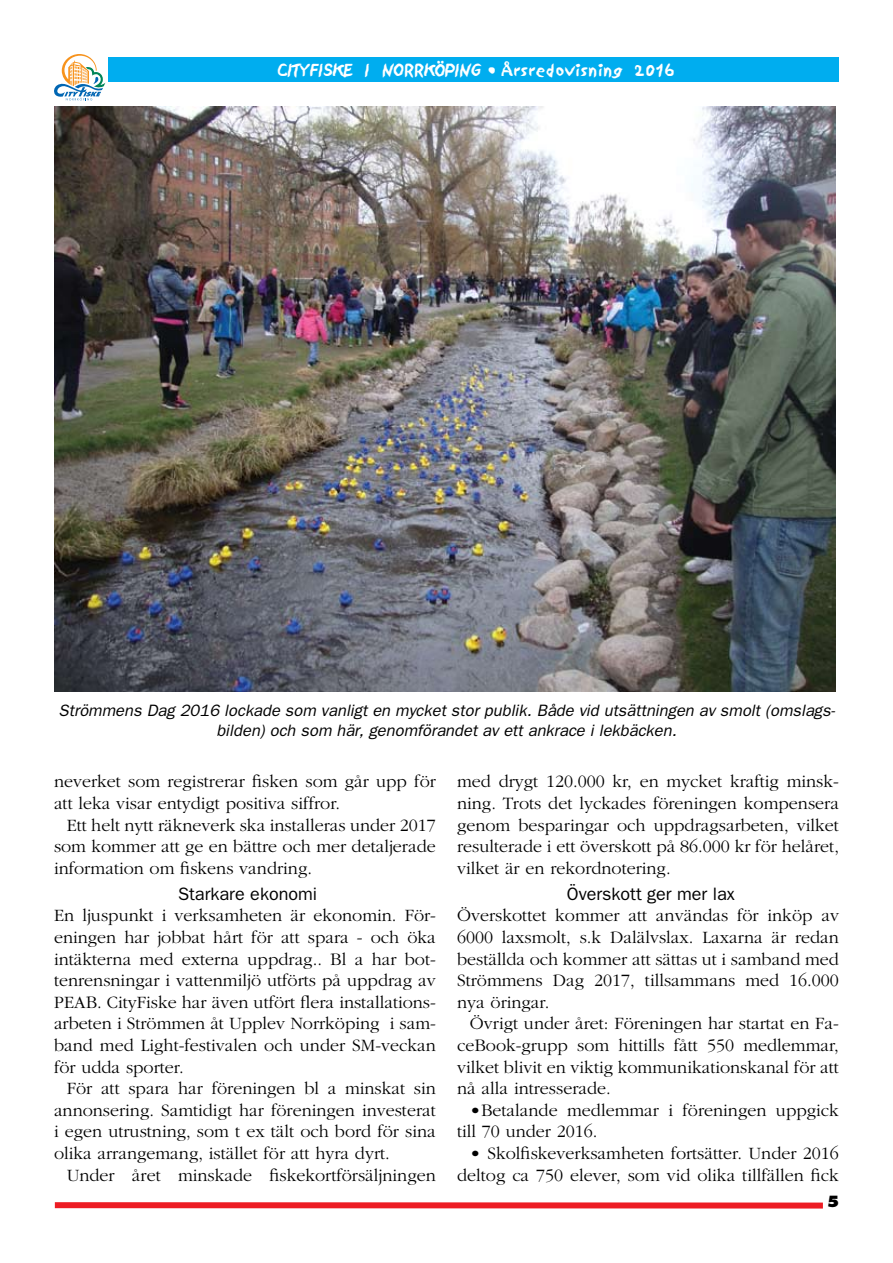
<style>
.page{position:relative;width:893px;height:1263px;background:#fff}
.page>*{position:absolute;margin:0;border:0;box-sizing:border-box;transform-origin:0 0}
.t1{font:300 18px/21.6px "Garamond";color:#000;text-align:justify}
.t2{font:18px "Franklin Gothic";color:#000}
.t3{font:italic 16.5px/19.8px "Franklin Gothic";color:#000;text-align:center}
.t4{font:15px "Sand";color:#fff}
.t5{font:800 15px "Futura";color:#000}
</style>
<div class="page">
<img style="left:54px;top:106px;width:782px;height:586px">
<div style="left:108px;top:57px;width:731px;height:25px;background:#00adef"></div>
<svg style="left:54px;top:54px;width:51px;height:46px"></svg>
<div style="left:55px;top:1202px;width:768px;height:6px;background:#ed1c24"></div>
<p class="t4" style="left:278px;top:62px;width:399px">CITYFISKE I NORRKÖPING • Årsredovisning 2016</p>
<p class="t3" style="left:59px;top:700px;width:778px">Strömmens Dag 2016 lockade som vanligt en mycket stor publik. Både vid utsättningen av smolt (omslags&shy;bilden) och som här, genomförandet av ett ankrace i lekbäcken.</p>
<p class="t1" style="left:54px;top:771px;width:383px">neverket som registrerar fisken som går upp för att leka visar entydigt positiva siffror.</p>
<p class="t1" style="left:54px;top:814px;width:383px;text-indent:13px">Ett helt nytt räkneverk ska installeras under 2017 som kommer att ge en bättre och mer detaljerade information om fiskens vandring.</p>
<p class="t2" style="left:178px;top:883px;width:141px">Starkare ekonomi</p>
<p class="t1" style="left:54px;top:905px;width:383px">En ljuspunkt i verksamheten är ekonomin. För&shy;eningen har jobbat hårt för att spara - och öka intäkterna med externa uppdrag.. Bl a har bot&shy;tenrensningar i vattenmiljö utförts på uppdrag av PEAB. CityFiske har även utfört flera installations&shy;arbeten i Strömmen åt Upplev Norrköping i sam&shy;band med Light-festivalen och under SM-veckan för udda sporter.</p>
<p class="t1" style="left:54px;top:1078px;width:383px;text-indent:13px">För att spara har föreningen bl a minskat sin annonsering. Samtidigt har föreningen investerat i egen utrustning, som t ex tält och bord för sina olika arrangemang, istället för att hyra dyrt.</p>
<p class="t1" style="left:67px;top:1164px;width:371px">Under året minskade fiskekortförsäljningen</p>
<p class="t1" style="left:457px;top:771px;width:383px">med drygt 120.000 kr, en mycket kraftig minsk&shy;ning. Trots det lyckades föreningen kompensera genom besparingar och uppdragsarbeten, vilket resulterade i ett överskott på 86.000 kr för helåret, vilket är en rekordnotering.</p>
<p class="t2" style="left:567px;top:883px;width:169px">Överskott ger mer lax</p>
<p class="t1" style="left:457px;top:905px;width:383px">Överskottet kommer att användas för inköp av 6000 laxsmolt, s.k Dalälvslax. Laxarna är redan beställda och kommer att sättas ut i samband med Strömmens Dag 2017, tillsammans med 16.000 nya öringar.</p>
<p class="t1" style="left:457px;top:1013px;width:383px;text-indent:13px">Övrigt under året: Föreningen har startat en Fa&shy;ceBook-grupp som hittills fått 550 medlemmar, vilket blivit en viktig kommunikationskanal för att nå alla intresserade.</p>
<p class="t1" style="left:457px;top:1099px;width:383px;text-indent:13px">•Betalande medlemmar i föreningen uppgick till 70 under 2016.</p>
<p class="t1" style="left:457px;top:1143px;width:383px;text-align:right">• Skolfiskeverksamheten fortsätter. Under 2016 deltog ca 750 elever, som vid olika tillfällen fick</p>
<p class="t5" style="left:827px;top:1192px;width:14px">5</p>
</div>
